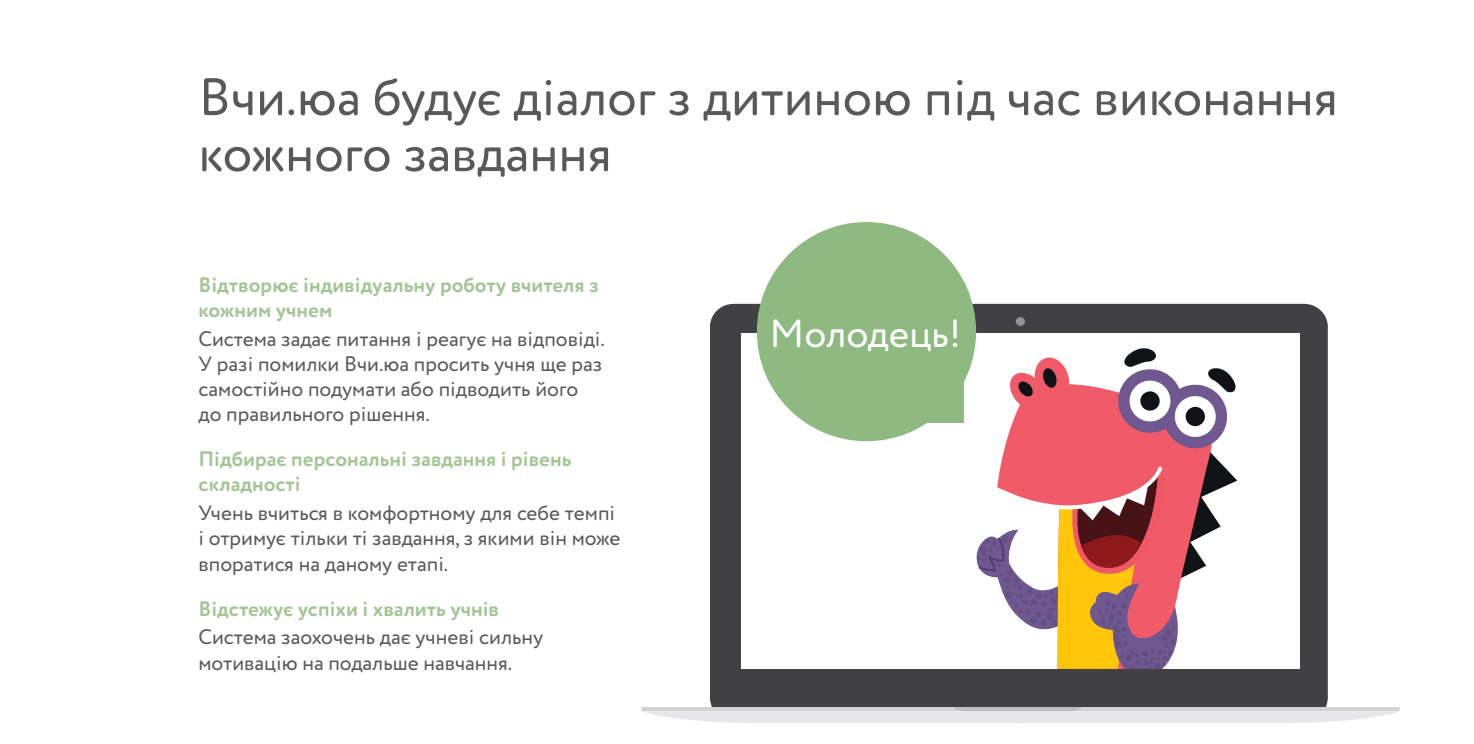
<style>
.page{position:relative;width:1474px;height:744px;background:#fff}
.page>*{position:absolute;margin:0;border:0;box-sizing:border-box;transform-origin:0 0}
.t1{font:52.5px/56px "Circe Rounded";color:#58595b}
.t2{font:39.2px "Circe Rounded";color:#fff}
.t3{font:21px/25.2px "Circe Rounded";color:#58595b}
.t4{font:700 21px/25.2px "Circe Rounded";color:#a3c595}
</style>
<div class="page">
<div style="left:710px;top:304px;width:617px;height:403px;background:#414042"></div>
<div style="left:741px;top:333px;width:558px;height:336px;background:#fff"></div>
<div style="left:1015px;top:317px;width:9px;height:9px;background:#939598;border-radius:50%"></div>
<svg style="left:641px;top:707px;width:758px;height:16px;background:#e1e2e3"></svg>
<svg style="left:972px;top:348px;width:265px;height:321px"></svg>
<div style="left:918px;top:378px;width:45px;height:45px;background:#8eba81"></div>
<div style="left:756px;top:222px;width:220px;height:219px;background:#8eba81;border-radius:50%"></div>
<h1 class="t1" style="left:198px;top:71px;width:1140px">Вчи.юа будує діалог з дитиною під час виконання кожного завдання</h1>
<p class="t4" style="left:198px;top:272px;width:402px">Відтворює індивідуальну роботу вчителя з кожним учнем</p>
<p class="t3" style="left:198px;top:327px;width:408px">Система задає питання і реагує на відповіді.<br>У разі помилки Вчи.юа просить учня ще раз самостійно подумати або підводить його до правильного рішення.</p>
<p class="t4" style="left:198px;top:447px;width:375px">Підбирає персональні завдання і рівень складності</p>
<p class="t3" style="left:198px;top:501px;width:423px">Учень вчиться в комфортному для себе темпі і отримує тільки ті завдання, з якими він може впоратися на даному етапі.</p>
<p class="t4" style="left:198px;top:596px;width:302px">Відстежує успіхи і хвалить учнів</p>
<p class="t3" style="left:198px;top:625px;width:346px">Система заохочень дає учневі сильну мотивацію на подальше навчання.</p>
<h2 class="t2" style="left:769px;top:310px;width:193px">Молодець!</h2>
</div>
